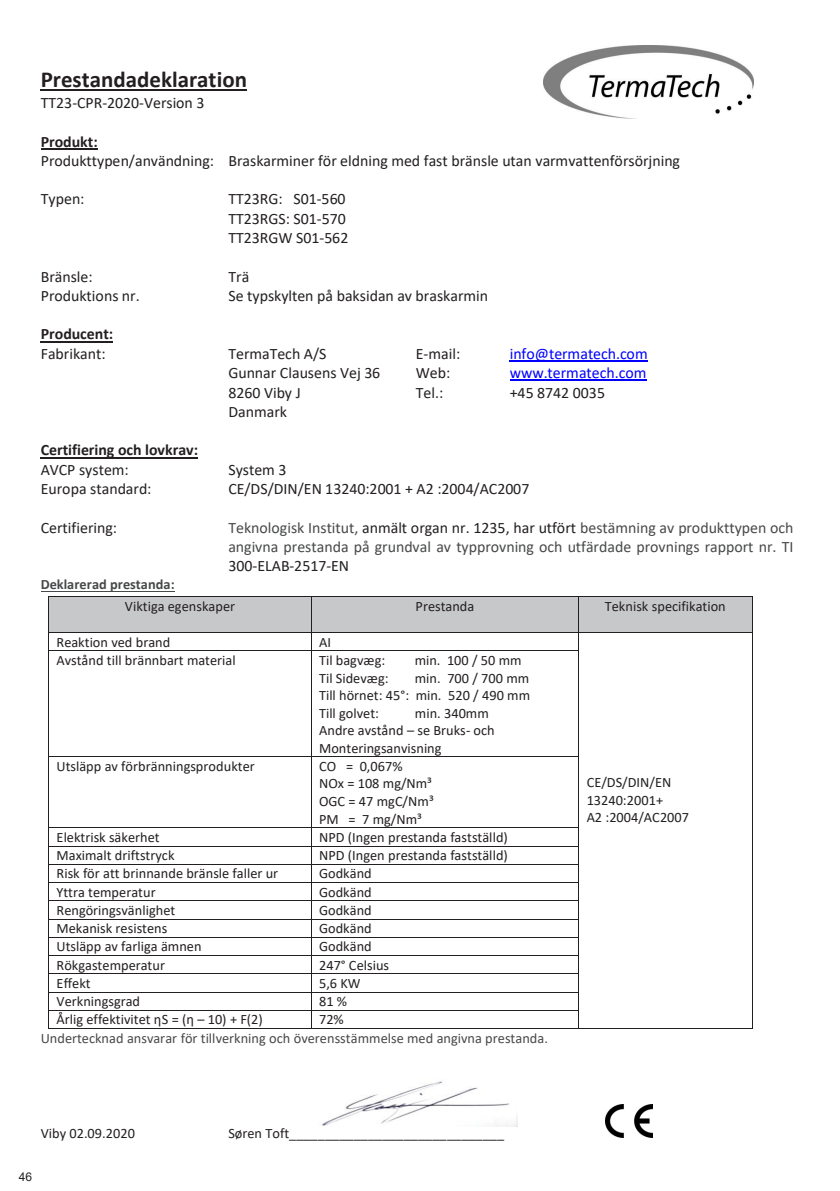
<style>
.page{position:relative;width:840px;height:1191px;background:#fff}
.page>*{position:absolute;margin:0;border:0;box-sizing:border-box;transform-origin:0 0}
.t1{font:700 23px "Calibri";color:#231f20}
.t2{font:15.8px/19.2px "Calibri";color:#231f20}
.t3{font:15.8px/19.2px "Calibri";color:#474849;text-align:justify}
.t4{font:700 15.8px/19.4px "Calibri";color:#231f20}
.t5{font:15.8px "Calibri";color:#00f}
.t6{font:14.4px/17.6px "Calibri";color:#231f20}
.t7{font:14.4px "Calibri";color:#474849}
.t8{font:700 14.4px "Calibri";color:#474849}
.t9{font:12px "Arial";color:#231f20}
.s1{font-weight:700}
.s2{font-weight:400}
.s3{color:#231f20}
</style>
<div class="page">
<img style="left:543px;top:46px;width:209px;height:72px">
<hr style="left:41px;top:89px;width:206px;height:2px;background:#231f20">
<hr style="left:41px;top:148px;width:57px;height:1px;background:#231f20">
<hr style="left:41px;top:341px;width:72px;height:1px;background:#231f20">
<hr style="left:509px;top:360px;width:138px;height:1px;background:#00f">
<hr style="left:509px;top:380px;width:137px;height:1px;background:#00f">
<hr style="left:41px;top:457px;width:157px;height:1px;background:#231f20">
<hr style="left:41px;top:591px;width:133px;height:1px;background:#474849">
<img style="left:605px;top:1104px;width:47px;height:33px">
<div style="left:49px;top:597px;width:262px;height:35px;background:#c7c8ca"></div>
<div style="left:311px;top:597px;width:267px;height:35px;background:#c7c8ca"></div>
<div style="left:579px;top:597px;width:172px;height:35px;background:#c7c8ca"></div>
<hr style="left:49px;top:596px;width:262px;height:1px;background:#231f20">
<hr style="left:312px;top:596px;width:266px;height:1px;background:#231f20">
<hr style="left:579px;top:596px;width:172px;height:1px;background:#231f20">
<hr style="left:48px;top:597px;width:1px;height:35px;background:#231f20">
<hr style="left:311px;top:597px;width:1px;height:35px;background:#231f20">
<hr style="left:578px;top:597px;width:1px;height:35px;background:#231f20">
<hr style="left:751px;top:597px;width:1px;height:35px;background:#231f20">
<hr style="left:49px;top:632px;width:262px;height:1px;background:#231f20">
<hr style="left:312px;top:632px;width:266px;height:1px;background:#231f20">
<hr style="left:579px;top:632px;width:172px;height:1px;background:#231f20">
<svg style="left:48px;top:632px;width:1px;height:19px"></svg>
<hr style="left:49px;top:650px;width:262px;height:1px;background:#231f20">
<svg style="left:311px;top:632px;width:1px;height:19px"></svg>
<hr style="left:312px;top:650px;width:266px;height:1px;background:#231f20">
<svg style="left:578px;top:632px;width:1px;height:19px"></svg>
<hr style="left:48px;top:651px;width:1px;height:105px;background:#231f20">
<hr style="left:311px;top:651px;width:1px;height:105px;background:#231f20">
<hr style="left:578px;top:651px;width:1px;height:105px;background:#231f20">
<hr style="left:751px;top:651px;width:1px;height:105px;background:#231f20">
<hr style="left:49px;top:756px;width:262px;height:1px;background:#231f20">
<hr style="left:312px;top:756px;width:266px;height:1px;background:#231f20">
<hr style="left:48px;top:757px;width:1px;height:70px;background:#231f20">
<hr style="left:311px;top:757px;width:1px;height:70px;background:#231f20">
<hr style="left:578px;top:757px;width:1px;height:70px;background:#231f20">
<hr style="left:751px;top:757px;width:1px;height:70px;background:#231f20">
<hr style="left:49px;top:827px;width:262px;height:1px;background:#231f20">
<hr style="left:312px;top:827px;width:266px;height:1px;background:#231f20">
<hr style="left:49px;top:845px;width:262px;height:1px;background:#231f20">
<hr style="left:312px;top:845px;width:266px;height:1px;background:#231f20">
<hr style="left:49px;top:864px;width:262px;height:1px;background:#231f20">
<hr style="left:312px;top:864px;width:266px;height:1px;background:#231f20">
<hr style="left:49px;top:882px;width:262px;height:1px;background:#231f20">
<hr style="left:312px;top:882px;width:266px;height:1px;background:#231f20">
<hr style="left:49px;top:900px;width:262px;height:1px;background:#231f20">
<hr style="left:312px;top:900px;width:266px;height:1px;background:#231f20">
<hr style="left:49px;top:918px;width:262px;height:1px;background:#231f20">
<hr style="left:312px;top:918px;width:266px;height:1px;background:#231f20">
<hr style="left:49px;top:937px;width:262px;height:1px;background:#231f20">
<hr style="left:312px;top:937px;width:266px;height:1px;background:#231f20">
<hr style="left:49px;top:955px;width:262px;height:1px;background:#231f20">
<hr style="left:312px;top:955px;width:266px;height:1px;background:#231f20">
<hr style="left:49px;top:973px;width:262px;height:1px;background:#231f20">
<hr style="left:312px;top:973px;width:266px;height:1px;background:#231f20">
<hr style="left:49px;top:991px;width:262px;height:1px;background:#231f20">
<hr style="left:312px;top:991px;width:266px;height:1px;background:#231f20">
<hr style="left:49px;top:1010px;width:262px;height:1px;background:#231f20">
<hr style="left:312px;top:1010px;width:266px;height:1px;background:#231f20">
<svg style="left:48px;top:827px;width:1px;height:202px"></svg>
<hr style="left:49px;top:1028px;width:262px;height:1px;background:#231f20">
<svg style="left:311px;top:827px;width:1px;height:202px"></svg>
<hr style="left:312px;top:1028px;width:266px;height:1px;background:#231f20">
<svg style="left:578px;top:827px;width:1px;height:202px"></svg>
<hr style="left:579px;top:1028px;width:172px;height:1px;background:#231f20">
<img style="left:321px;top:1081px;width:196px;height:46px">
<p class="t1" style="left:41px;top:63px;width:208px">Prestandadeklaration</p>
<p class="t2" style="left:41px;top:93px;width:165px">TT23-CPR-2020-Version 3</p>
<p class="t2" style="left:41px;top:131px;width:640px"><span class="s1">Produkt:<br></span>Produkttypen/användning: Braskarminer för eldning med fast bränsle utan varmvattenförsörjning</p>
<p class="t2" style="left:41px;top:189px;width:45px">Typen:</p>
<p class="t2" style="left:228px;top:189px;width:121px">TT23RG: S01-560<br>TT23RGS: S01-570<br>TT23RGW S01-562</p>
<p class="t2" style="left:41px;top:266px;width:53px">Bränsle:</p>
<p class="t2" style="left:228px;top:266px;width:22px">Trä</p>
<p class="t2" style="left:41px;top:286px;width:100px">Produktions nr.</p>
<p class="t2" style="left:228px;top:286px;width:261px">Se typskylten på baksidan av braskarmin</p>
<p class="t4" style="left:41px;top:324px;width:74px">Producent:<br><span class="s2">Fabrikant:</span></p>
<p class="t2" style="left:228px;top:343px;width:100px">TermaTech A/S</p>
<p class="t2" style="left:415px;top:343px;width:46px">E-mail:</p>
<p class="t5" style="left:509px;top:343px;width:139px">info@termatech.com</p>
<p class="t2" style="left:228px;top:363px;width:153px">Gunnar Clausens Vej 36</p>
<p class="t2" style="left:415px;top:363px;width:36px">Web:</p>
<p class="t5" style="left:509px;top:362px;width:138px">www.termatech.com</p>
<p class="t2" style="left:228px;top:382px;width:74px">8260 Viby J</p>
<p class="t2" style="left:415px;top:382px;width:29px">Tel.:</p>
<p class="t2" style="left:509px;top:382px;width:97px">+45 8742 0035</p>
<p class="t2" style="left:228px;top:401px;width:60px">Danmark</p>
<p class="t4" style="left:41px;top:440px;width:159px">Certifiering och lovkrav:<br><span class="s2">AVCP system:</span></p>
<p class="t2" style="left:228px;top:459px;width:59px">System 3</p>
<p class="t2" style="left:41px;top:479px;width:112px">Europa standard:</p>
<p class="t2" style="left:228px;top:479px;width:302px">CE/DS/DIN/EN 13240:2001 + A2 :2004/AC2007</p>
<p class="t2" style="left:41px;top:517px;width:78px">Certifiering:</p>
<p class="t3" style="left:228px;top:517px;width:566px">Teknologisk Institut, <span class="s3">anmält organ nr. 1235, har utfört</span> bestämning av produkttypen och angivna prestanda på grundval av typprovning och utfärdade provnings rapport nr. TI <span class="s3">300-ELAB-2517-EN</span></p>
<p class="t8" style="left:41px;top:574px;width:135px">Deklarerad prestanda:</p>
<p class="t6" style="left:125px;top:597px;width:112px">Viktiga egenskaper</p>
<p class="t6" style="left:415px;top:597px;width:60px">Prestanda</p>
<p class="t6" style="left:604px;top:597px;width:122px">Teknisk specifikation</p>
<p class="t6" style="left:57px;top:633px;width:115px">Reaktion ved brand</p>
<p class="t6" style="left:319px;top:633px;width:13px">AI</p>
<p class="t6" style="left:57px;top:651px;width:181px">Avstånd till brännbart material</p>
<p class="t6" style="left:319px;top:651px;width:68px">Til bagvæg:</p>
<p class="t6" style="left:414px;top:651px;width:108px">min. 100 / 50 mm</p>
<p class="t6" style="left:319px;top:668px;width:71px">Til Sidevæg:</p>
<p class="t6" style="left:319px;top:668px;width:212px;text-align:justify;text-indent:96px">min. 700 / 700 mm Till hörnet: 45°: min. 520 / 490 mm Till golvet:</p>
<p class="t6" style="left:319px;top:703px;width:177px;text-indent:96px">min. 340mm<br>Andre avstånd – se Bruks- och<br>Monteringsanvisning</p>
<p class="t6" style="left:57px;top:757px;width:200px">Utsläpp av förbränningsprodukter</p>
<p class="t6" style="left:319px;top:757px;width:116px">CO = 0,067%<br>NOx = 108 mg/Nm³<br>OGC = 47 mgC/Nm³<br>PM = 7 mg/Nm³</p>
<p class="t6" style="left:57px;top:828px;width:104px">Elektrisk säkerhet</p>
<p class="t6" style="left:319px;top:828px;width:190px">NPD (Ingen prestanda fastställd)</p>
<p class="t6" style="left:57px;top:846px;width:119px">Maximalt driftstryck</p>
<p class="t6" style="left:319px;top:846px;width:190px">NPD (Ingen prestanda fastställd)</p>
<p class="t6" style="left:57px;top:864px;width:223px">Risk för att brinnande bränsle faller ur</p>
<p class="t6" style="left:319px;top:864px;width:54px">Godkänd</p>
<p class="t6" style="left:57px;top:882px;width:100px">Yttra temperatur</p>
<p class="t6" style="left:319px;top:882px;width:54px">Godkänd</p>
<p class="t6" style="left:57px;top:901px;width:120px">Rengöringsvänlighet</p>
<p class="t6" style="left:319px;top:901px;width:54px">Godkänd</p>
<p class="t6" style="left:57px;top:919px;width:112px">Mekanisk resistens</p>
<p class="t6" style="left:319px;top:919px;width:54px">Godkänd</p>
<p class="t6" style="left:57px;top:937px;width:146px">Utsläpp av farliga ämnen</p>
<p class="t6" style="left:319px;top:937px;width:54px">Godkänd</p>
<p class="t6" style="left:57px;top:955px;width:110px">Rökgastemperatur</p>
<p class="t6" style="left:319px;top:955px;width:72px">247° Celsius</p>
<p class="t6" style="left:57px;top:974px;width:36px">Effekt</p>
<p class="t6" style="left:319px;top:974px;width:43px">5,6 KW</p>
<p class="t6" style="left:57px;top:992px;width:85px">Verkningsgrad</p>
<p class="t6" style="left:319px;top:992px;width:29px">81 %</p>
<p class="t6" style="left:57px;top:1010px;width:208px">Årlig effektivitet ηS = (η – 10) + F(2)</p>
<p class="t6" style="left:319px;top:1010px;width:26px">72%</p>
<p class="t7" style="left:41px;top:1028px;width:508px">Undertecknad ansvarar för tillverkning och överensstämmelse med angivna prestanda.</p>
<p class="t6" style="left:586px;top:773px;width:104px">CE/DS/DIN/EN<br>13240:2001+<br>A2 :2004/AC2007</p>
<p class="t6" style="left:41px;top:1123px;width:96px">Viby 02.09.2020</p>
<p class="t6" style="left:228px;top:1123px;width:277px">Søren Toft______________________________</p>
<p class="t9" style="left:19px;top:1168px;width:15px">46</p>
</div>
